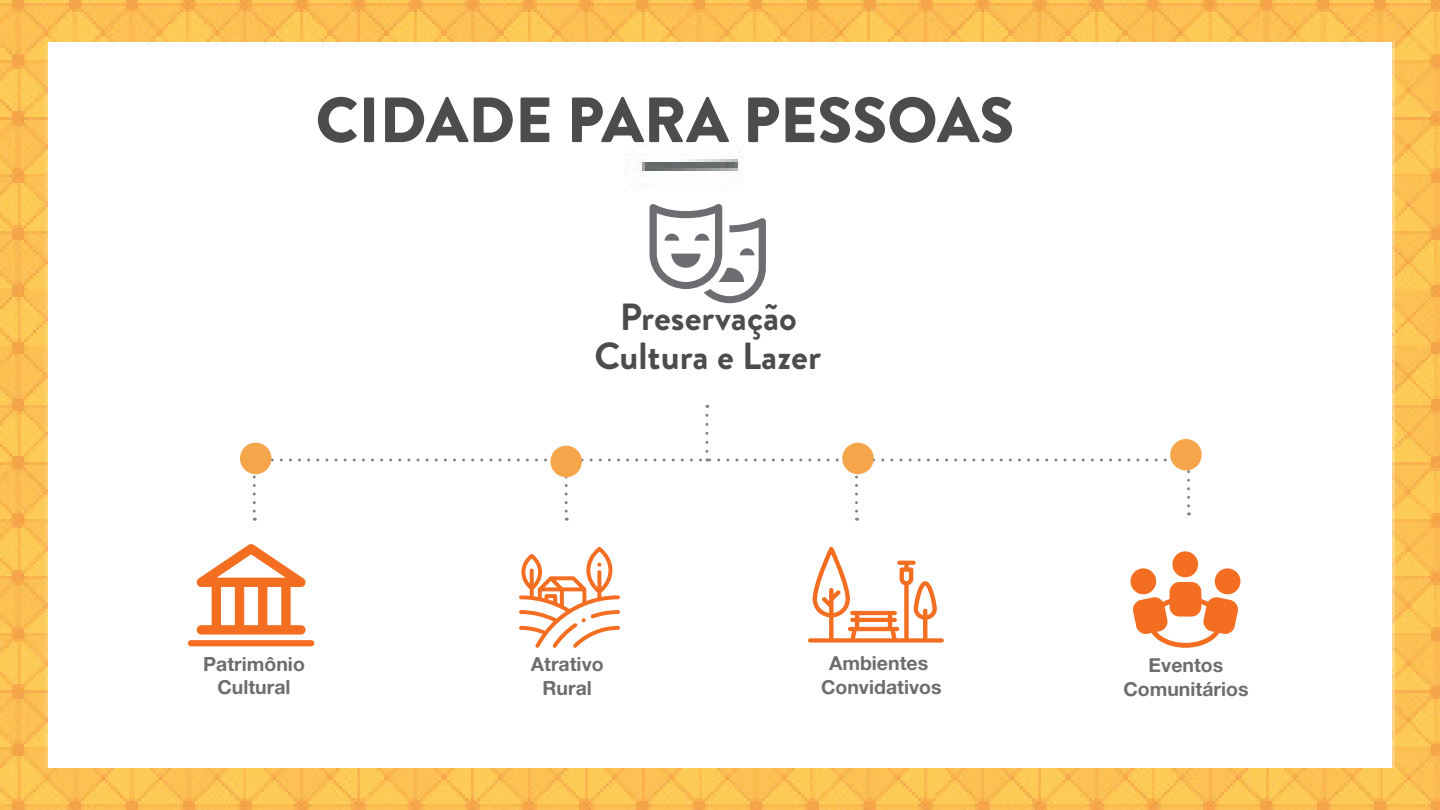
<style>
.page{position:relative;width:1440px;height:810px;background:#fff}
.page>*{position:absolute;margin:0;border:0;box-sizing:border-box;transform-origin:0 0}
.t1{font:900 63.75px "Brandon Grotesque";color:#4b4c4d}
.t2{font:700 37.8px "Brandon Grotesque";color:#4b4c4d}
.t3{font:19.5px/23.4px "Alte Haas Grotesk Bold";color:#6c6d70;text-align:center}
</style>
<div class="page">
<img style="left:0;top:0;width:1440px;height:809px">
<svg style="left:519px;top:547px;width:101px;height:101px"></svg>
<svg style="left:196px;top:544px;width:110px;height:91px"></svg>
<div style="left:188px;top:640px;width:126px;height:6px;background:#f36e21;border-radius:3px"></div>
<svg style="left:808px;top:547px;width:136px;height:96px"></svg>
<div style="left:1172px;top:551px;width:26px;height:26px;background:#f36e21;border-radius:50%"></div>
<div style="left:1215px;top:568px;width:25px;height:26px;background:#f36e21;border-radius:50%"></div>
<svg style="left:1129px;top:567px;width:110px;height:81px"></svg>
<svg style="left:650px;top:204px;width:116px;height:99px"></svg>
<svg style="left:253px;top:474px;width:3px;height:47px"></svg>
<div style="left:1170px;top:439px;width:32px;height:31px;background:#f5a54a;border-radius:50%"></div>
<div style="left:240px;top:443px;width:32px;height:31px;background:#f5a54a;border-radius:50%"></div>
<svg style="left:272px;top:415px;width:923px;height:106px"></svg>
<h1 class="t1" style="left:316px;top:75px;width:700px">CIDADE PARA PESSOAS</h1>
<h2 class="t2" style="left:620px;top:290px;width:179px">Preservação</h2>
<h2 class="t2" style="left:594px;top:330px;width:228px">Cultura e Lazer</h2>
<p class="t3" style="left:203px;top:652px;width:103px">Patrimônio<br>Cultural</p>
<p class="t3" style="left:821px;top:650px;width:122px;line-height:24.6px">Ambientes<br>Convidativos</p>
<p class="t3" style="left:1123px;top:653px;width:127px">Eventos<br>Comunitários</p>
<p class="t3" style="left:531px;top:652px;width:74px">Atrativo<br>Rural</p>
</div>
